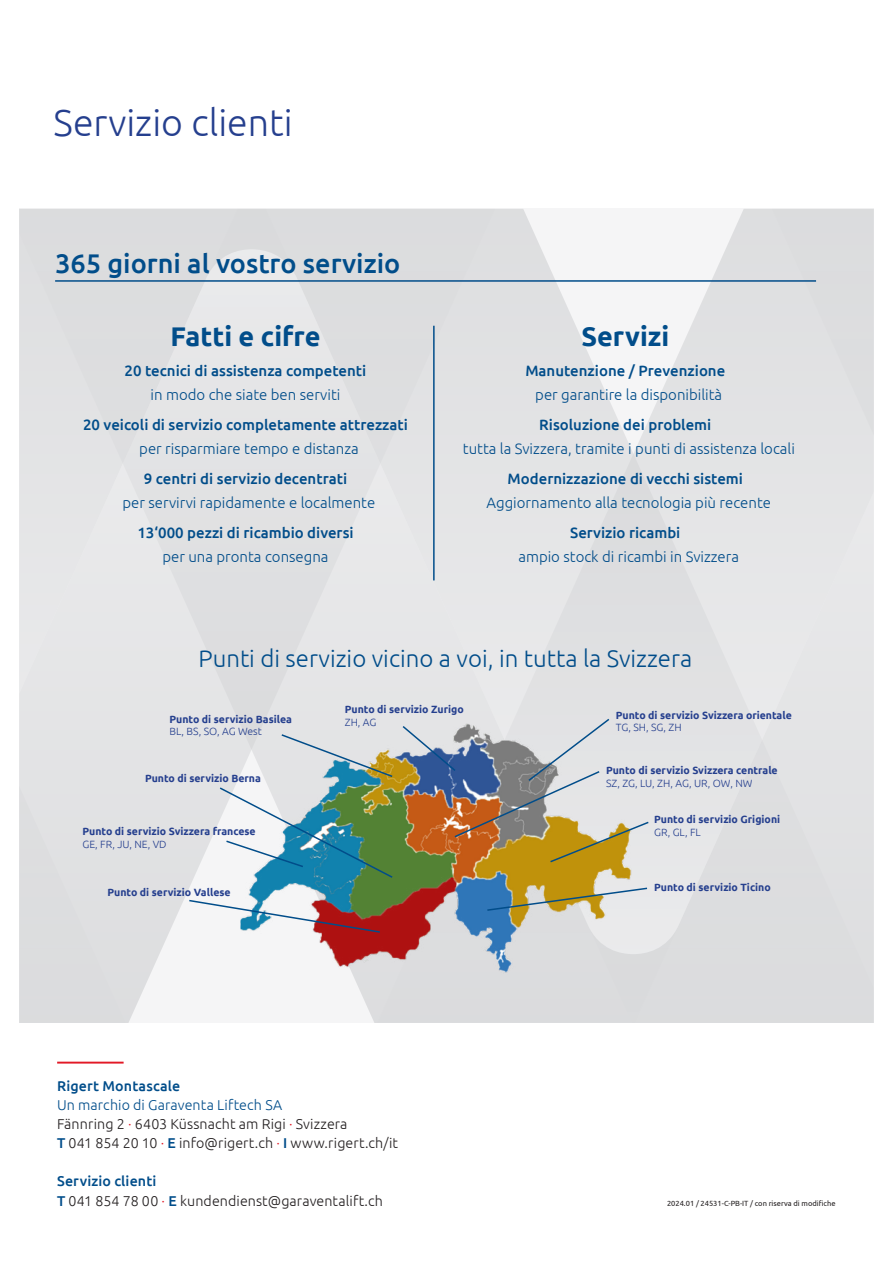
<style>
.page{position:relative;width:893px;height:1263px;background:#fff}
.page>*{position:absolute;margin:0;border:0;box-sizing:border-box;transform-origin:0 0}
.t1{font:300 37.5px "Ubuntu";color:#253f8e}
.t2{font:500 27px "Ubuntu";color:#014d8a}
.t3{font:700 27px "Ubuntu";color:#014d8a}
.t4{font:300 24px "Ubuntu";color:#014d8a}
.t5{font:300 15px/24px "Ubuntu";color:#014d8a;text-align:center}
.t6{font:500 15px/24px "Ubuntu";color:#014d8a;text-align:center}
.GAR_Copy_9_5{font:300 14.25px "Ubuntu";letter-spacing:.005em;color:#231f20}
.GAR_Margin_9_5{font:500 14.25px "Ubuntu";letter-spacing:.01em;color:#014d8a}
.GAR_Margin_9_5-2{font:300 14.25px "Ubuntu";letter-spacing:.01em;color:#014d8a}
.t7{font:700 10.5px "Ubuntu";color:#253f8e}
.t8{font:300 10.5px "Ubuntu";color:#253f8e}
.t9{font:7.5px "Ubuntu";color:#231f20}
.s1{font-weight:300}
.s2{font-weight:500}
.s3{color:#e21926}
.s4{font-weight:500;color:#014d8a}
</style>
<div class="page">
<hr style="left:57px;top:1062px;width:67px;height:1px;background:#e21926">
<div style="left:19px;top:209px;width:358px;height:814px;background:#e2e2e4"></div>
<svg style="left:377px;top:209px;width:497px;height:814px;background:#e3e3e5"></svg>
<div style="left:772px;top:209px;width:102px;height:226px;background:#dedee0"></div>
<img style="left:240px;top:688px;width:411px;height:308px">
<svg style="left:486px;top:887px;width:163px;height:25px;background:#b0b090"></svg>
<svg style="left:218px;top:786px;width:176px;height:93px"></svg>
<svg style="left:280px;top:733px;width:114px;height:45px;background:#c4cdc9"></svg>
<svg style="left:401px;top:717px;width:249px;height:147px;background:#b4a793"></svg>
<svg style="left:188px;top:899px;width:194px;height:35px"></svg>
<hr style="left:433px;top:326px;width:2px;height:254px;background:#014d8a">
<hr style="left:55px;top:280px;width:761px;height:2px;background:#014d8a">
<p class="t1" style="left:54px;top:100px;width:240px">Servizio clienti</p>
<p class="t2" style="left:55px;top:246px;width:347px">365 giorni al vostro servizio</p>
<p class="t3" style="left:171px;top:320px;width:151px">Fatti e cifre</p>
<p class="t6" style="left:125px;top:359px;width:243px">20 tecnici di assistenza competenti <span class="s1">in modo che siate ben serviti</span></p>
<p class="t6" style="left:83px;top:413px;width:326px">20 veicoli di servizio completamente attrezzati <span class="s1">per risparmiare tempo e distanza</span></p>
<p class="t5" style="left:123px;top:467px;width:254px"><span class="s2">9 centri di servizio decentrati<br></span>per servirvi rapidamente e localmente</p>
<p class="t6" style="left:137px;top:521px;width:218px">13‘000 pezzi di ricambio diversi <span class="s1">per una pronta consegna</span></p>
<p class="t3" style="left:581px;top:320px;width:89px">Servizi</p>
<p class="t5" style="left:525px;top:359px;width:201px"><span class="s2">Manutenzione / Prevenzione </span>per garantire la disponibilità</p>
<p class="t5" style="left:463px;top:413px;width:333px"><span class="s2">Risoluzione dei problemi<br></span>tutta la Svizzera, tramite i punti di assistenza locali</p>
<p class="t5" style="left:486px;top:467px;width:286px"><span class="s2">Modernizzazione di vecchi sistemi<br></span>Aggiornamento alla tecnologia più recente</p>
<p class="t5" style="left:518px;top:521px;width:222px"><span class="s2">Servizio ricambi<br></span>ampio stock di ricambi in Svizzera</p>
<p class="t4" style="left:198px;top:644px;width:495px">Punti di servizio vicino a voi, in tutta la Svizzera</p>
<p class="t7" style="left:169px;top:713px;width:124px">Punto di servizio Basilea</p>
<p class="t8" style="left:169px;top:725px;width:94px">BL, BS, SO, AG West</p>
<p class="t7" style="left:145px;top:772px;width:117px">Punto di servizio Berna</p>
<p class="t7" style="left:82px;top:825px;width:175px">Punto di servizio Svizzera francese</p>
<p class="t8" style="left:82px;top:838px;width:86px">GE, FR, JU, NE, VD</p>
<p class="t7" style="left:107px;top:886px;width:125px">Punto di servizio Vallese</p>
<p class="t7" style="left:345px;top:703px;width:121px">Punto di servizio Zurigo</p>
<p class="t8" style="left:345px;top:715px;width:33px">ZH, AG</p>
<p class="GAR_Margin_9_5" style="left:57px;top:1077px;width:125px">Rigert Montascale</p>
<p class="GAR_Margin_9_5-2" style="left:57px;top:1096px;width:227px">Un marchio di Garaventa Liftech SA</p>
<p class="GAR_Copy_9_5" style="left:57px;top:1115px;width:292px">Fännring 2 <span class="s3">·</span> 6403 Küssnacht am Rigi <span class="s3">·</span> Svizzera</p>
<p class="GAR_Copy_9_5" style="left:57px;top:1134px;width:343px"><span class="s4">T</span> 041 854 20 10 <span class="s3">·</span> <span class="s4">E</span> info@rigert.ch <span class="s3">·</span> <span class="s4">I</span> www.rigert.ch/it</p>
<p class="GAR_Margin_9_5" style="left:57px;top:1172px;width:101px">Servizio clienti</p>
<p class="GAR_Copy_9_5" style="left:57px;top:1192px;width:327px"><span class="s4">T</span> 041 854 78 00 <span class="s3">·</span> <span class="s4">E</span> kundendienst@garaventalift.ch</p>
<p class="t7" style="left:616px;top:709px;width:178px">Punto di servizio Svizzera orientale</p>
<p class="t8" style="left:616px;top:721px;width:67px">TG, SH, SG, ZH</p>
<p class="t7" style="left:606px;top:764px;width:173px">Punto di servizio Svizzera centrale</p>
<p class="t8" style="left:606px;top:777px;width:148px">SZ, ZG, LU, ZH, AG, UR, OW, NW</p>
<p class="t7" style="left:654px;top:813px;width:128px">Punto di servizio Grigioni</p>
<p class="t8" style="left:654px;top:825px;width:48px">GR, GL, FL</p>
<p class="t7" style="left:654px;top:881px;width:118px">Punto di servizio Ticino</p>
<p class="t9" style="left:667px;top:1198px;width:170px">2024.01 / 24531-C-PB-IT / con riserva di modifiche</p>
</div>
